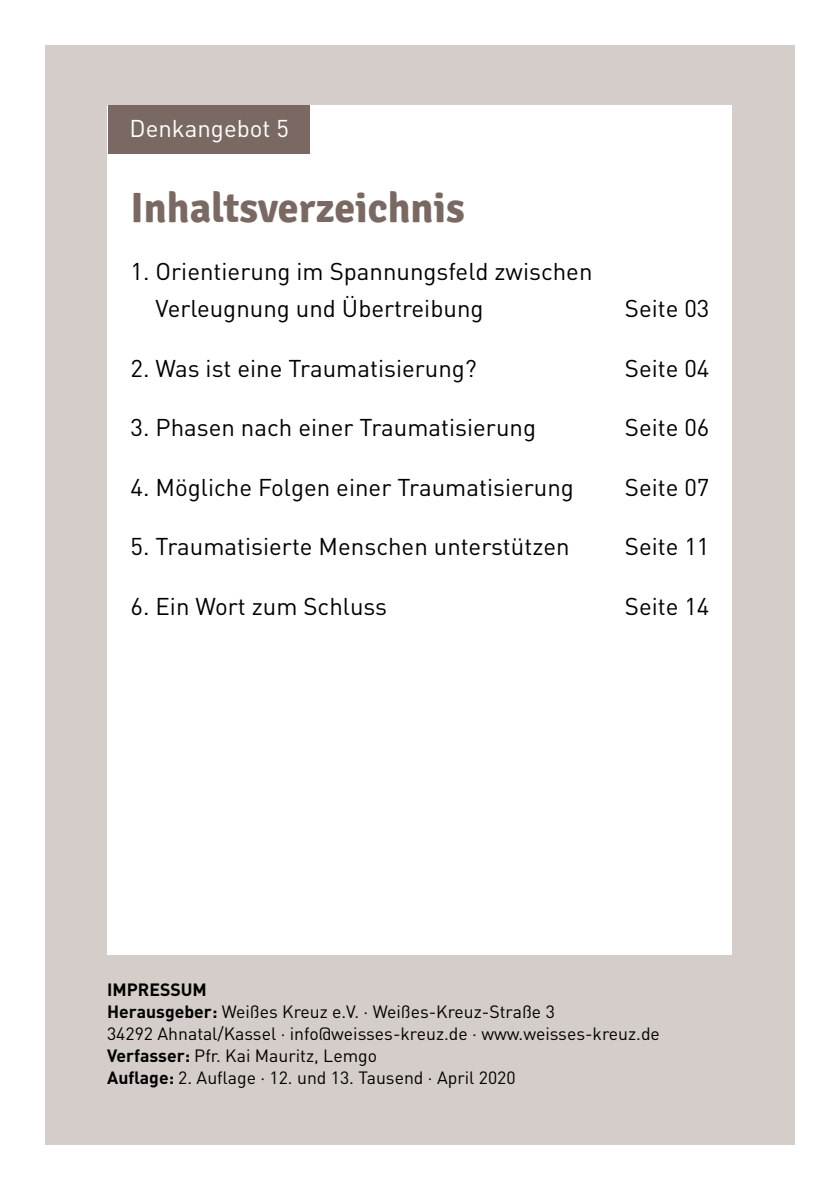
<style>
.page{position:relative;width:840px;height:1191px;background:#fff}
.page>*{position:absolute;margin:0;border:0;box-sizing:border-box;transform-origin:0 0}
.t1{font:700 42px "Signika";color:#796962}
.t2{font:24px/36.8px "DIN";color:#000}
.t3{font:24px "DIN";color:#fff}
.t4{font:17.6px/22px "DIN";color:#000}
.s1{font-weight:700}
</style>
<div class="page">
<div style="left:45px;top:45px;width:749px;height:1099px;background:#d4cdc9"></div>
<div style="left:108px;top:105px;width:623px;height:849px;background:#fff"></div>
<div style="left:108px;top:105px;width:201px;height:48px;background:#796962"></div>
<p class="t3" style="left:129px;top:114px;width:161px">Denkangebot 5</p>
<h1 class="t1" style="left:130px;top:182px;width:335px">Inhaltsverzeichnis</h1>
<p class="t2" style="left:155px;top:253px;width:438px;text-indent:-25px">1. Orientierung im Spannungsfeld zwischen<br>Verleugnung und Übertreibung</p>
<p class="t2" style="left:624px;top:290px;width:86px">Seite 03</p>
<p class="t2" style="left:130px;top:349px;width:347px">2. Was ist eine Traumatisierung?</p>
<p class="t2" style="left:624px;top:349px;width:86px">Seite 04</p>
<p class="t2" style="left:130px;top:409px;width:407px">3. Phasen nach einer Traumatisierung</p>
<p class="t2" style="left:624px;top:409px;width:86px">Seite 06</p>
<p class="t2" style="left:130px;top:468px;width:445px">4. Mögliche Folgen einer Traumatisierung</p>
<p class="t2" style="left:624px;top:468px;width:86px">Seite 07</p>
<p class="t2" style="left:130px;top:527px;width:440px">5. Traumatisierte Menschen unterstützen</p>
<p class="t2" style="left:624px;top:527px;width:86px">Seite 11</p>
<p class="t2" style="left:130px;top:587px;width:258px">6. Ein Wort zum Schluss</p>
<p class="t2" style="left:624px;top:587px;width:86px">Seite 14</p>
<p class="t4" style="left:107px;top:978px;width:554px"><span class="s1">IMPRESSUM<br>Herausgeber:</span> Weißes Kreuz e.V. · Weißes-Kreuz-Straße 3<br>34292 Ahnatal/Kassel · info@weisses-kreuz.de · www.weisses-kreuz.de <span class="s1">Verfasser:</span> Pfr. Kai Mauritz, Lemgo<br><span class="s1">Auflage:</span> 2. Auflage · 12. und 13. Tausend · April 2020</p>
</div>
